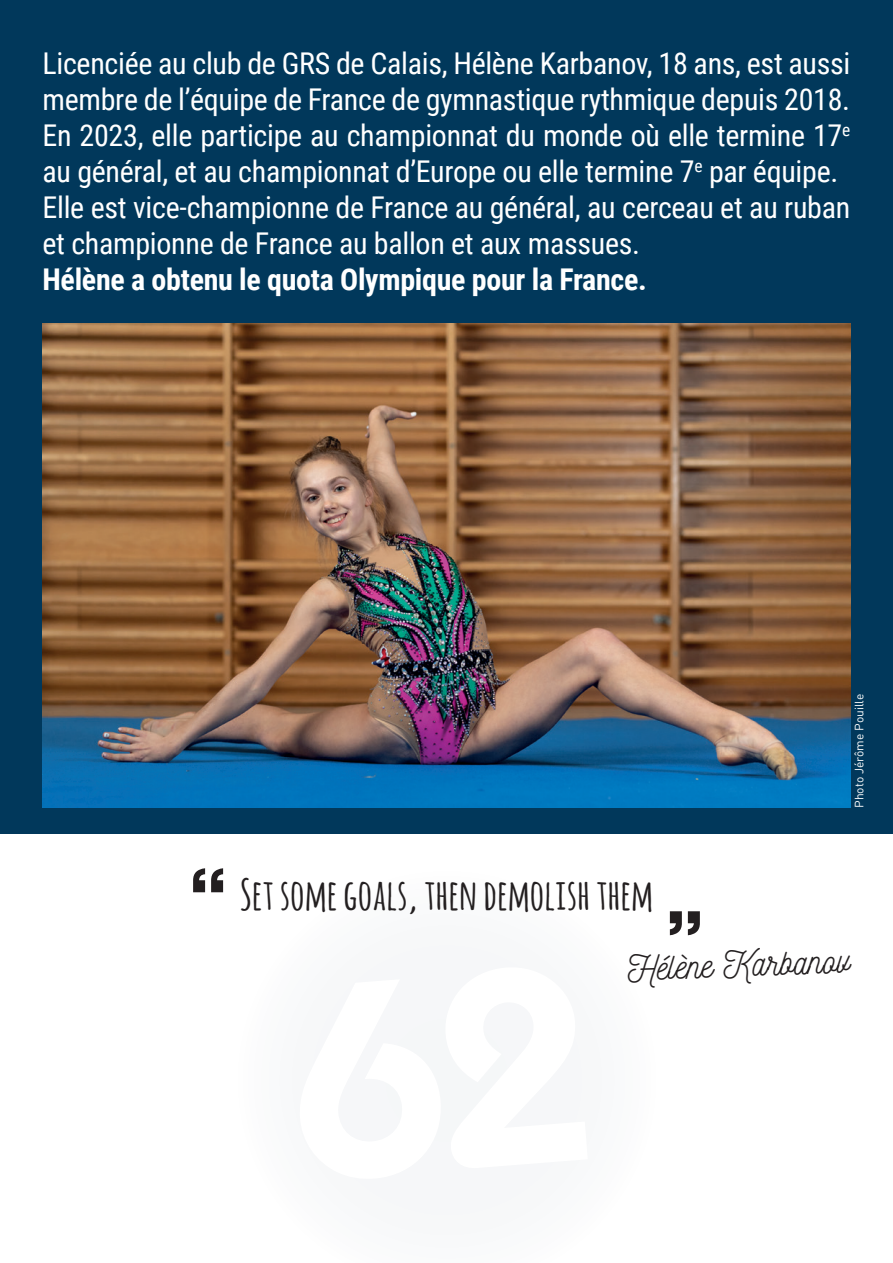
<style>
.page{position:relative;width:893px;height:1263px;background:#fff}
.page>*{position:absolute;margin:0;border:0;box-sizing:border-box;transform-origin:0 0}
.t1{font:72px "Krungthep";color:#231f20}
.t2{font:700 42px "Amatic";letter-spacing:.03em;color:#231f20}
.t3{font:36px "Nickainley";color:#231f20}
.t4{font:30px/36px "Roboto Condensed";letter-spacing:-.01em;color:#fff}
.t5{font:700 30px "Roboto Condensed";letter-spacing:-.01em;color:#fff}
.ARTICLE_CREDITS_PHOTOS{font:12px "DIN Pro";color:#fff}
</style>
<div class="page">
<div style="left:0;top:0;width:893px;height:833px;background:#01385b"></div>
<img style="left:43px;top:323px;width:807px;height:485px">
<p class="t4" style="left:43px;top:44px;width:809px">Licenciée au club de GRS de Calais, Hélène Karbanov, 18 ans, est aussi membre de l’équipe de France de gymnastique rythmique depuis 2018.</p>
<p class="t4" style="left:43px;top:116px;width:809px">En 2023, elle participe au championnat du monde où elle termine 17<sup>e </sup>au général, et au championnat d’Europe ou elle termine 7<sup>e</sup> par équipe.</p>
<p class="t4" style="left:43px;top:188px;width:809px">Elle est vice-championne de France au général, au cerceau et au ruban et championne de France au ballon et aux massues.</p>
<p class="t5" style="left:43px;top:258px;width:606px">Hélène a obtenu le quota Olympique pour la France.</p>
<p class="ARTICLE_CREDITS_PHOTOS" style="left:850px;top:808px;width:116px;rotate:-90deg">Photo Jérôme Pouille</p>
<p class="t1" style="left:187px;top:855px;width:44px">“</p>
<p class="t2" style="left:240px;top:864px;width:414px">SET SOME GOALS, THEN DEMOLISH THEM</p>
<p class="t3" style="left:627px;top:945px;width:223px;rotate:-2deg">Hélène Karbanov</p>
<p class="t1" style="left:664px;top:856px;width:44px">„</p>
</div>
